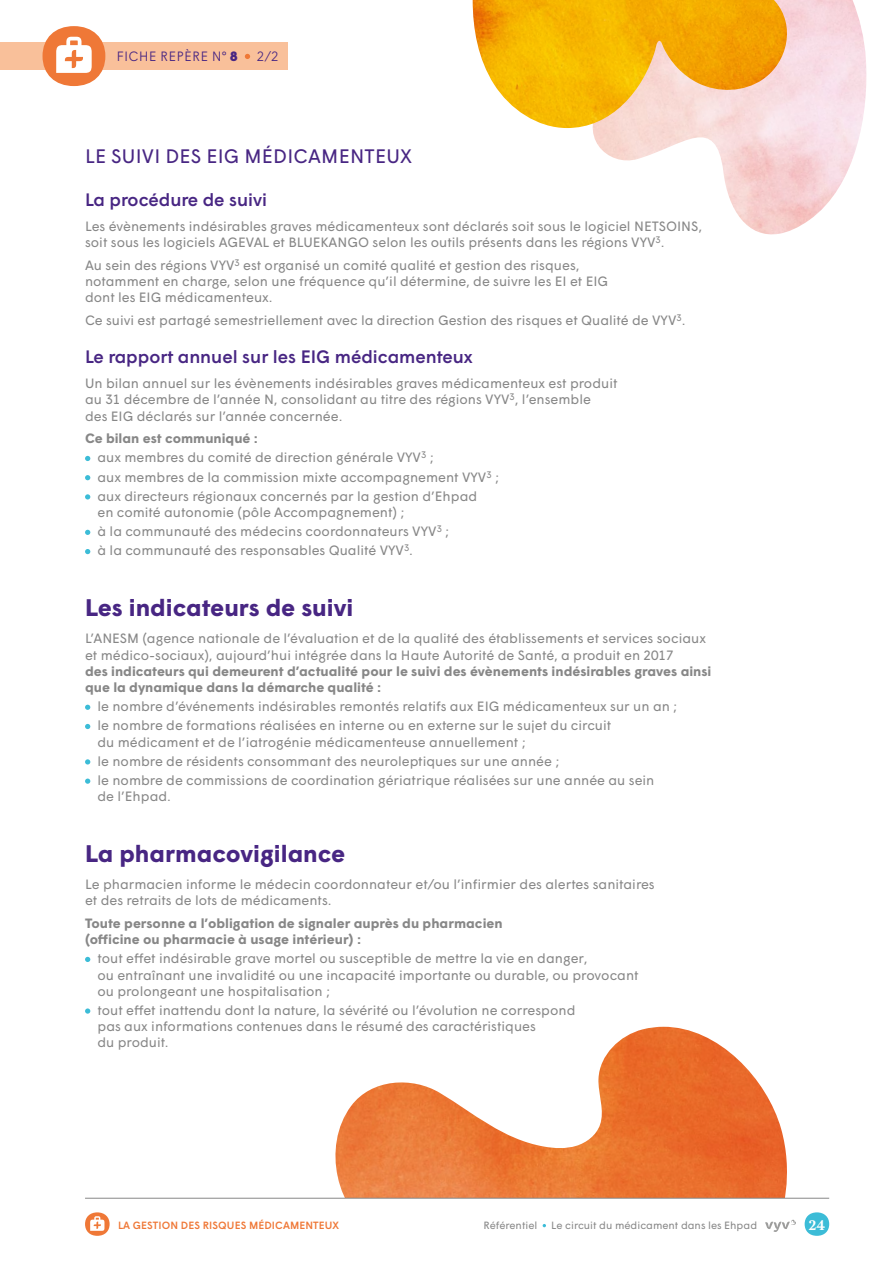
<style>
.page{position:relative;width:893px;height:1263px;background:#fff}
.page>*{position:absolute;margin:0;border:0;box-sizing:border-box;transform-origin:0 0}
.t1{font:700 24px "Wigrum";color:#482683}
.t2{font:19.5px "Wigrum";letter-spacing:.01em;color:#482683}
.t3{font:500 18px "Wigrum";color:#482683}
.t4{font:700 15px "Aria Text G1";color:#fff}
.t5{font:13.5px/16.2px "Wigrum";color:#878787}
.t6{font:700 13.5px/16.2px "Wigrum";color:#878787}
.t7{font:300 13.5px "Wigrum";letter-spacing:.01em;color:#482683}
.t8{font:10.5px "Wigrum";color:#878787}
.t9{font:500 10.5px "Wigrum";letter-spacing:.01em;color:#ef7837}
.s1{font-weight:900}
.s2{font-weight:700}
</style>
<div class="page">
<img style="left:592px;top:0;width:275px;height:235px">
<img style="left:473px;top:0;width:323px;height:128px">
<img style="left:321px;top:1027px;width:472px;height:171px">
<svg style="left:85px;top:456px;width:5px;height:5px"></svg>
<svg style="left:85px;top:475px;width:5px;height:5px"></svg>
<svg style="left:85px;top:494px;width:5px;height:5px"></svg>
<svg style="left:85px;top:530px;width:5px;height:5px"></svg>
<svg style="left:85px;top:549px;width:5px;height:5px"></svg>
<svg style="left:85px;top:705px;width:5px;height:5px"></svg>
<svg style="left:85px;top:724px;width:5px;height:5px"></svg>
<svg style="left:85px;top:759px;width:5px;height:5px"></svg>
<svg style="left:85px;top:778px;width:5px;height:6px"></svg>
<svg style="left:85px;top:957px;width:5px;height:5px"></svg>
<svg style="left:85px;top:1008px;width:5px;height:6px"></svg>
<div style="left:85px;top:1212px;width:25px;height:24px;background:#ef7837;border-radius:50%"></div>
<svg style="left:90px;top:1216px;width:14px;height:15px"></svg>
<div style="left:805px;top:1212px;width:24px;height:24px;background:#3cbcd7;border-radius:50%"></div>
<hr style="left:85px;top:1198px;width:744px;height:1px;background:#878787">
<svg style="left:765px;top:1219px;width:31px;height:13px"></svg>
<div style="left:74px;top:43px;width:213px;height:27px;background:#f9c09a"></div>
<svg style="left:245px;top:54px;width:5px;height:5px"></svg>
<div style="left:0;top:43px;width:74px;height:27px;background:#f9c09a"></div>
<div style="left:43px;top:26px;width:62px;height:60px;background:#ef7837;border-radius:50%"></div>
<svg style="left:56px;top:37px;width:36px;height:36px"></svg>
<p class="t7" style="left:116px;top:46px;width:123px">FICHE REPÈRE N° <span class="s1">8</span></p>
<p class="t7" style="left:257px;top:46px;width:23px">2/2</p>
<h2 class="t2" style="left:85px;top:142px;width:329px">LE SUIVI DES EIG MÉDICAMENTEUX</h2>
<h3 class="t3" style="left:85px;top:186px;width:183px">La procédure de suivi</h3>
<p class="t5" style="left:85px;top:217px;width:619px">Les évènements indésirables graves médicamenteux sont déclarés soit sous le logiciel NETSOINS, soit sous les logiciels AGEVAL et BLUEKANGO selon les outils présents dans les régions VYV<sup>3</sup>.</p>
<p class="t5" style="left:85px;top:256px;width:525px">Au sein des régions VYV<sup>3</sup> est organisé un comité qualité et gestion des risques, notamment en charge, selon une fréquence qu’il détermine, de suivre les EI et EIG dont les EIG médicamenteux.</p>
<p class="t5" style="left:85px;top:311px;width:600px">Ce suivi est partagé semestriellement avec la direction Gestion des risques et Qualité de VYV<sup>3</sup>.</p>
<h3 class="t3" style="left:85px;top:343px;width:389px">Le rapport annuel sur les EIG médicamenteux</h3>
<p class="t5" style="left:85px;top:374px;width:534px">Un bilan annuel sur les évènements indésirables graves médicamenteux est produit au 31 décembre de l’année N, consolidant au titre des régions VYV<sup>3</sup>, l’ensemble<br>des EIG déclarés sur l’année concernée.</p>
<p class="t5" style="left:97px;top:428px;width:403px;line-height:19.2px;text-indent:-12px"><span class="s2">Ce bilan est communiqué :<br></span>aux membres du comité de direction générale VYV<sup>3</sup> ;<br>aux membres de la commission mixte accompagnement VYV<sup>3</sup> ; aux directeurs régionaux concernés par la gestion d’Ehpad</p>
<p class="t5" style="left:97px;top:502px;width:353px;line-height:19.2px">en comité autonomie (pôle Accompagnement) ;<br>à la communauté des médecins coordonnateurs VYV<sup>3</sup> ; à la communauté des responsables Qualité VYV<sup>3</sup>.</p>
<h1 class="t1" style="left:85px;top:590px;width:270px">Les indicateurs de suivi</h1>
<p class="t5" style="left:85px;top:629px;width:623px">L’ANESM (agence nationale de l’évaluation et de la qualité des établissements et services sociaux et médico-sociaux), aujourd’hui intégrée dans la Haute Autorité de Santé, a produit en 2017</p>
<p class="t6" style="left:85px;top:662px;width:628px">des indicateurs qui demeurent d’actualité pour le suivi des évènements indésirables graves ainsi que la dynamique dans la démarche qualité :</p>
<p class="t5" style="left:97px;top:696px;width:581px;line-height:19.2px">le nombre d’événements indésirables remontés relatifs aux EIG médicamenteux sur un an ; le nombre de formations réalisées en interne ou en externe sur le sujet du circuit</p>
<p class="t5" style="left:97px;top:731px;width:558px;line-height:19.2px">du médicament et de l’iatrogénie médicamenteuse annuellement ;<br>le nombre de résidents consommant des neuroleptiques sur une année ;<br>le nombre de commissions de coordination gériatrique réalisées sur une année au sein</p>
<p class="t5" style="left:97px;top:787px;width:73px">de l’Ehpad.</p>
<h1 class="t1" style="left:85px;top:835px;width:262px">La pharmacovigilance</h1>
<p class="t5" style="left:85px;top:875px;width:571px">Le pharmacien informe le médecin coordonnateur et/ou l’infirmier des alertes sanitaires et des retraits de lots de médicaments.</p>
<p class="t6" style="left:85px;top:914px;width:419px">Toute personne a l’obligation de signaler auprès du pharmacien (officine ou pharmacie à usage intérieur) :</p>
<p class="t5" style="left:97px;top:949px;width:543px">tout effet indésirable grave mortel ou susceptible de mettre la vie en danger,<br>ou entraînant une invalidité ou une incapacité importante ou durable, ou provocant ou prolongeant une hospitalisation ;</p>
<p class="t5" style="left:97px;top:1001px;width:479px">tout effet inattendu dont la nature, la sévérité ou l’évolution ne correspond pas aux informations contenues dans le résumé des caractéristiques<br>du produit.</p>
<p class="t9" style="left:118px;top:1217px;width:223px">LA GESTION DES RISQUES MÉDICAMENTEUX</p>
<p class="t8" style="left:484px;top:1217px;width:55px">Référentiel</p>
<p class="t8" style="left:551px;top:1217px;width:207px">Le circuit du médicament dans les Ehpad</p>
<p class="t4" style="left:808px;top:1215px;width:18px">24</p>
</div>
